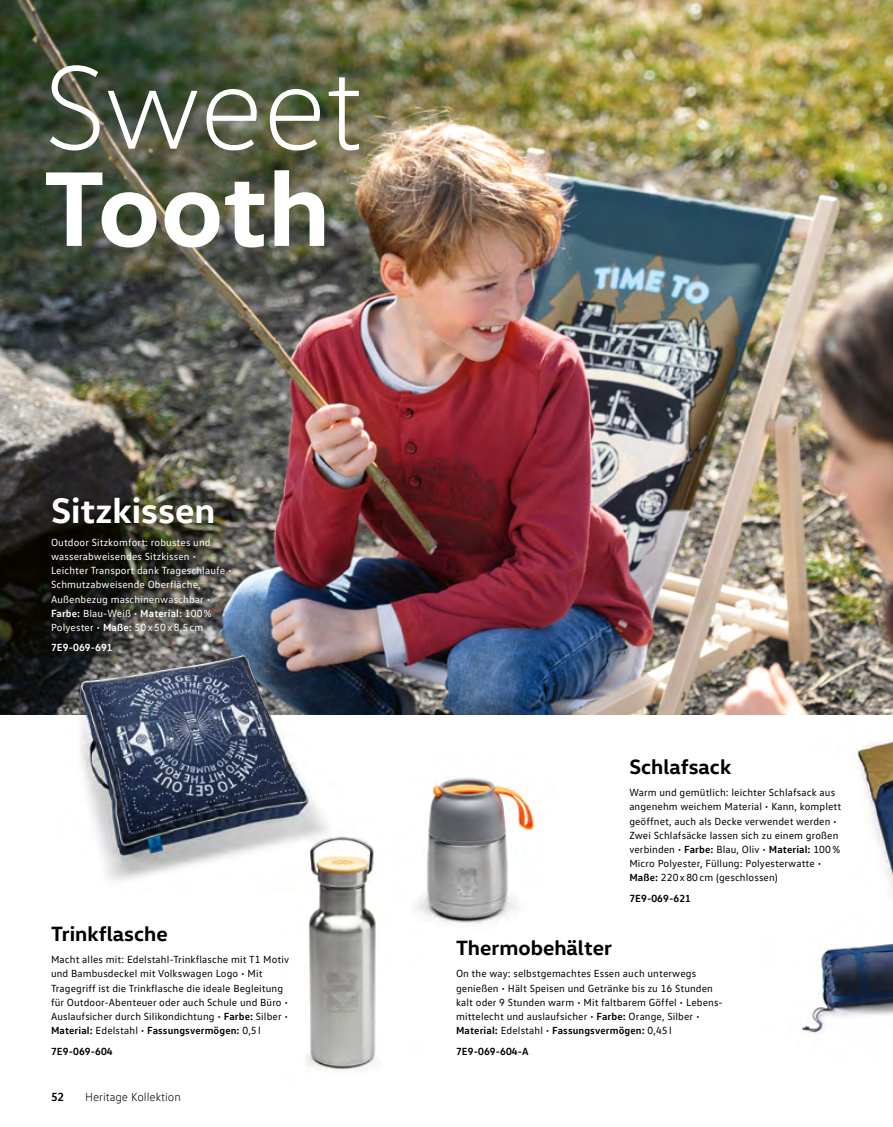
<style>
.page{position:relative;width:893px;height:1127px;background:#fff}
.page>*{position:absolute;margin:0;border:0;box-sizing:border-box;transform-origin:0 0}
.t1{font:300 120px "VW Head";letter-spacing:-.005em;color:#fff}
.t2{font:700 108px "VW Head";letter-spacing:-.005em;color:#fff}
.t3{font:700 36px "VW Head";color:#fff}
.t4{font:700 21px "VW Head";color:#000}
.t5{font:300 12px "VW Text";color:#000}
.t6{font:700 12px "VW Text";color:#000}
.t7{font:10.5px/14.1px "VW Text";letter-spacing:.01em;color:#000}
.t8{font:10.5px/14.2px "VW Text";letter-spacing:.01em;color:#fff}
.t9{font:700 10.5px "VW Text";letter-spacing:.01em;color:#000}
.t10{font:700 10.5px "VW Text";letter-spacing:.01em;color:#fff}
.s1{font-weight:700}
</style>
<div class="page">
<img style="left:0;top:0;width:893px;height:714px">
<img style="left:5px;top:630px;width:349px;height:251px">
<img style="left:420px;top:778px;width:119px;height:146px">
<img style="left:259px;top:817px;width:161px;height:255px">
<img style="left:714px;top:678px;width:179px;height:356px">
<img style="left:79px;top:655px;width:229px;height:200px">
<div style="left:38px;top:485px;width:203px;height:180px;background:#000;opacity:.9"></div>
<h1 class="t1" style="left:44px;top:37px;width:320px">Sweet</h1>
<h2 class="t2" style="left:44px;top:138px;width:288px">Tooth</h2>
<h3 class="t3" style="left:51px;top:487px;width:166px">Sitzkissen</h3>
<p class="t8" style="left:51px;top:535px;width:182px">Outdoor Sitzkomfort: robustes und wasserabweisendes Sitzkissen • Leichter Transport dank Trageschlaufe • Schmutzabweisende Oberfläche, Außenbezug maschinenwaschbar • <span class="s1">Farbe:</span> Blau-Weiß • <span class="s1">Material:</span> 100% Polyester • <span class="s1">Maße:</span> 50 x 50 x 8,5 cm</p>
<p class="t10" style="left:51px;top:641px;width:63px">7E9-069-691</p>
<h3 class="t4" style="left:51px;top:919px;width:118px">Trinkflasche</h3>
<p class="t7" style="left:51px;top:952px;width:240px">Macht alles mit: Edelstahl-Trinkflasche mit T1 Motiv und Bambusdeckel mit Volkswagen Logo • Mit Tragegriff ist die Trinkflasche die ideale Begleitung für Outdoor-Abenteuer oder auch Schule und Büro • Auslaufsicher durch Silikondichtung • <span class="s1">Farbe:</span> Silber • <span class="s1">Material:</span> Edelstahl • <span class="s1">Fassungsvermögen:</span> 0,5 l</p>
<p class="t9" style="left:51px;top:1044px;width:63px">7E9-069-604</p>
<p class="t6" style="left:51px;top:1089px;width:15px">52</p>
<p class="t5" style="left:85px;top:1090px;width:97px">Heritage Kollektion</p>
<h3 class="t4" style="left:629px;top:752px;width:103px">Schlafsack</h3>
<p class="t7" style="left:629px;top:785px;width:213px">Warm und gemütlich: leichter Schlafsack aus angenehm weichem Material • Kann, komplett geöffnet, auch als Decke verwendet werden • Zwei Schlafsäcke lassen sich zu einem großen verbinden • <span class="s1">Farbe:</span> Blau, Oliv • <span class="s1">Material:</span> 100% Micro Polyester, Füllung: Polyesterwatte • <span class="s1">Maße:</span> 220 x 80 cm (geschlossen)</p>
<p class="t9" style="left:629px;top:891px;width:63px">7E9-069-621</p>
<h3 class="t4" style="left:456px;top:934px;width:157px">Thermobehälter</h3>
<p class="t7" style="left:456px;top:966px;width:268px">On the way: selbstgemachtes Essen auch unterwegs genießen • Hält Speisen und Getränke bis zu 16 Stunden kalt oder 9 Stunden warm • Mit faltbarem Göffel • Lebens&shy;mittelecht und auslaufsicher • <span class="s1">Farbe:</span> Orange, Silber • <span class="s1">Material:</span> Edelstahl • <span class="s1">Fassungsvermögen:</span> 0,45 l</p>
<p class="t9" style="left:456px;top:1044px;width:74px">7E9-069-604-A</p>
</div>
